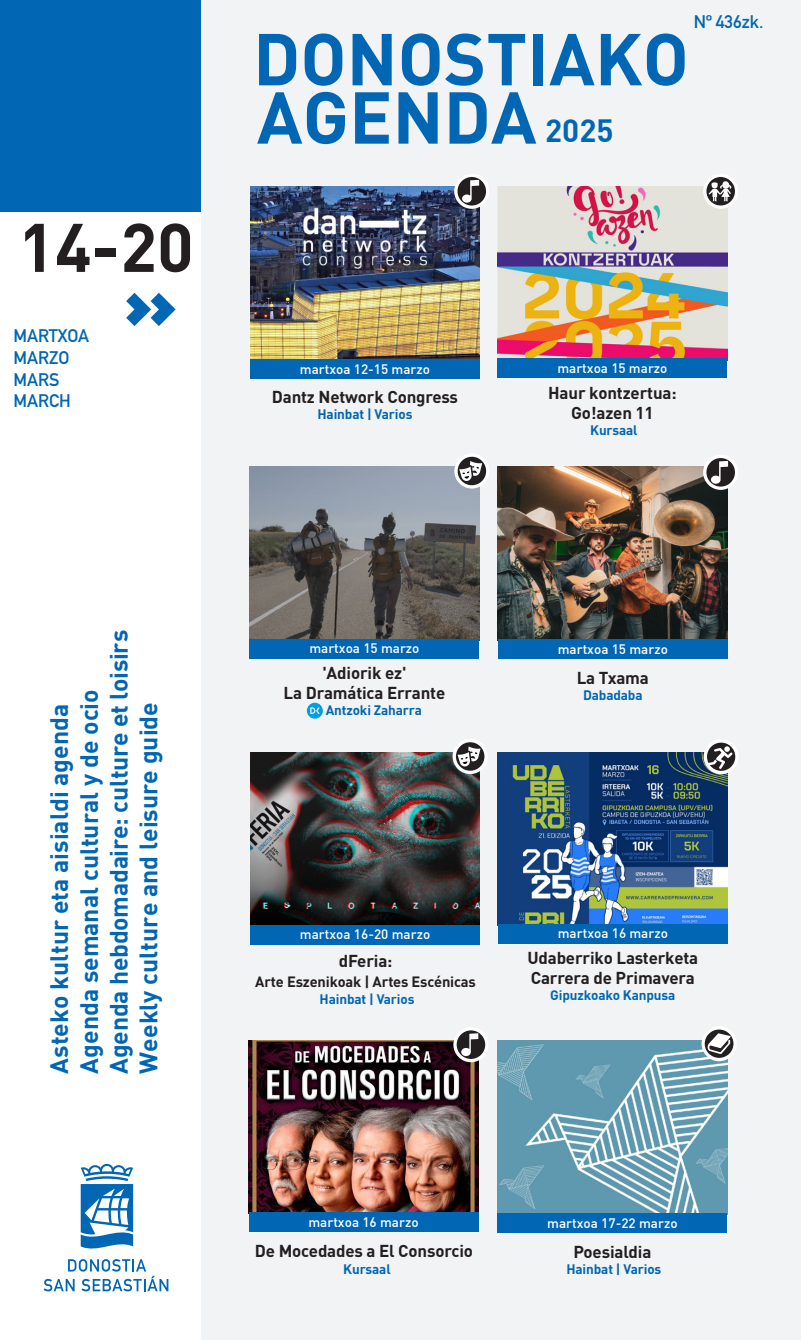
<style>
.page{position:relative;width:801px;height:1340px;background:#fff}
.page>*{position:absolute;margin:0;border:0;box-sizing:border-box;transform-origin:0 0}
.t1{font:700 72.23px/58.3px "DIN";color:#0166b3}
.t2{font:700 67.5px "DIN";color:#231f20}
.t3{font:31.5px "DIN Bold";color:#0166b3}
.CAJA_-_Donde_azul{font:24.75px "DIN Bold";color:#0166b3}
.t4{font:18px "DIN Mittelschrift Std";color:#0166b3}
.CAJA_-_Titulo_negro{font:700 16.88px "DIN";letter-spacing:-.01em;color:#231f20}
.CAJA_-_Titulo_negro-2{font:700 14.62px "DIN";letter-spacing:-.01em;color:#231f20}
.CAJA_-_Fecha{font:500 13.5px "DIN";color:#fff}
.CAJA_-_Titulo_negro-3{font:700 13.5px "DIN";letter-spacing:-.01em;color:#0166b3}
</style>
<div class="page">
<div style="left:0;top:0;width:211px;height:211px;background:#0166b3"></div>
<svg style="left:126px;top:293px;width:49px;height:33px"></svg>
<svg style="left:44px;top:1259px;width:124px;height:32px"></svg>
<svg style="left:81px;top:1163px;width:52px;height:86px"></svg>
<div style="left:202px;top:0;width:598px;height:1339px;background:#f2f3f4"></div>
<img style="left:248px;top:1040px;width:230px;height:172px">
<div style="left:248px;top:1212px;width:230px;height:19px;background:#0166b3"></div>
<img style="left:498px;top:752px;width:229px;height:172px">
<div style="left:498px;top:924px;width:229px;height:19px;background:#0166b3"></div>
<img style="left:250px;top:752px;width:230px;height:173px">
<div style="left:250px;top:925px;width:230px;height:19px;background:#0166b3"></div>
<img style="left:497px;top:1040px;width:230px;height:173px">
<div style="left:497px;top:1213px;width:230px;height:19px;background:#0166b3"></div>
<svg style="left:307px;top:702px;width:16px;height:16px"></svg>
<img style="left:249px;top:466px;width:230px;height:173px">
<div style="left:249px;top:639px;width:230px;height:19px;background:#0166b3"></div>
<img style="left:498px;top:466px;width:229px;height:173px">
<div style="left:498px;top:639px;width:229px;height:19px;background:#0166b3"></div>
<svg style="left:703px;top:455px;width:35px;height:35px"></svg>
<svg style="left:706px;top:458px;width:28px;height:28px"></svg>
<img style="left:497px;top:186px;width:230px;height:173px">
<div style="left:497px;top:359px;width:230px;height:19px;background:#0166b3"></div>
<svg style="left:453px;top:1027px;width:35px;height:35px"></svg>
<svg style="left:456px;top:1030px;width:29px;height:28px"></svg>
<div style="left:703px;top:174px;width:35px;height:35px;background:#fff;border-radius:50%"></div>
<svg style="left:706px;top:177px;width:28px;height:28px"></svg>
<div style="left:454px;top:453px;width:35px;height:35px;background:#fff;border-radius:50%"></div>
<svg style="left:457px;top:457px;width:29px;height:28px"></svg>
<svg style="left:452px;top:739px;width:35px;height:35px"></svg>
<svg style="left:456px;top:742px;width:28px;height:28px"></svg>
<svg style="left:701px;top:1026px;width:35px;height:35px"></svg>
<svg style="left:704px;top:1029px;width:29px;height:28px"></svg>
<img style="left:250px;top:186px;width:230px;height:173px">
<div style="left:250px;top:359px;width:230px;height:19px;background:#0166b3"></div>
<div style="left:454px;top:174px;width:35px;height:35px;background:#fff;border-radius:50%"></div>
<svg style="left:457px;top:177px;width:29px;height:28px"></svg>
<svg style="left:703px;top:739px;width:35px;height:35px"></svg>
<svg style="left:707px;top:742px;width:28px;height:28px"></svg>
<p class="t2" style="left:18px;top:203px;width:177px">14-20</p>
<p class="t4" style="left:13px;top:325px;width:77px">MARTXOA</p>
<p class="t4" style="left:13px;top:347px;width:57px">MARZO</p>
<p class="t4" style="left:13px;top:368px;width:47px">MARS</p>
<p class="t4" style="left:13px;top:390px;width:59px">MARCH</p>
<h1 class="t1" style="left:253px;top:27px;width:437px">DONOSTIAKO<br>AGENDA</h1>
<p class="t3" style="left:545px;top:110px;width:70px">2025</p>
<p class="t4" style="left:693px;top:11px;width:71px">Nº 436zk.</p>
<p class="CAJA_-_Fecha" style="left:300px;top:360px;width:132px">martxoa 12-15 marzo</p>
<p class="CAJA_-_Fecha" style="left:557px;top:360px;width:112px">martxoa 15 marzo</p>
<p class="CAJA_-_Titulo_negro" style="left:272px;top:386px;width:188px">Dantz Network Congress</p>
<p class="CAJA_-_Titulo_negro-3" style="left:317px;top:406px;width:96px">Hainbat | Varios</p>
<p class="CAJA_-_Titulo_negro" style="left:548px;top:382px;width:130px">Haur kontzertua:</p>
<p class="CAJA_-_Titulo_negro" style="left:571px;top:402px;width:84px">Go!azen 11</p>
<p class="CAJA_-_Titulo_negro-3" style="left:590px;top:421px;width:49px">Kursaal</p>
<p class="CAJA_-_Donde_azul" style="left:103px;top:1073px;width:445px;rotate:-90deg">Agenda hebdomadaire: culture et loisirs</p>
<p class="CAJA_-_Donde_azul" style="left:73px;top:1073px;width:386px;rotate:-90deg">Agenda semanal cultural y de ocio</p>
<p class="CAJA_-_Donde_azul" style="left:132px;top:1073px;width:373px;rotate:-90deg">Weekly culture and leisure guide</p>
<p class="CAJA_-_Donde_azul" style="left:43px;top:1073px;width:371px;rotate:-90deg">Asteko kultur eta aisialdi agenda</p>
<p class="CAJA_-_Fecha" style="left:309px;top:640px;width:112px">martxoa 15 marzo</p>
<p class="CAJA_-_Fecha" style="left:557px;top:640px;width:112px">martxoa 15 marzo</p>
<p class="CAJA_-_Titulo_negro" style="left:576px;top:666px;width:74px">La Txama</p>
<p class="CAJA_-_Titulo_negro-3" style="left:583px;top:686px;width:61px">Dabadaba</p>
<p class="CAJA_-_Titulo_negro" style="left:322px;top:662px;width:85px">'Adiorik ez'</p>
<p class="CAJA_-_Titulo_negro" style="left:283px;top:682px;width:163px">La Dramática Errante</p>
<p class="CAJA_-_Titulo_negro-3" style="left:325px;top:701px;width:98px">Antzoki Zaharra</p>
<p class="CAJA_-_Fecha" style="left:300px;top:926px;width:132px">martxoa 16-20 marzo</p>
<p class="CAJA_-_Titulo_negro" style="left:338px;top:950px;width:55px">dFeria:</p>
<p class="CAJA_-_Titulo_negro-2" style="left:255px;top:972px;width:222px">Arte Eszenikoak | Artes Escénicas</p>
<p class="CAJA_-_Titulo_negro-3" style="left:319px;top:989px;width:96px">Hainbat | Varios</p>
<p class="CAJA_-_Fecha" style="left:557px;top:924px;width:112px">martxoa 16 marzo</p>
<p class="CAJA_-_Titulo_negro" style="left:527px;top:946px;width:172px">Udaberriko Lasterketa</p>
<p class="CAJA_-_Titulo_negro" style="left:530px;top:967px;width:166px">Carrera de Primavera</p>
<p class="CAJA_-_Titulo_negro-3" style="left:550px;top:986px;width:127px">Gipuzkoako Kanpusa</p>
<p class="CAJA_-_Fecha" style="left:308px;top:1213px;width:112px">martxoa 16 marzo</p>
<p class="CAJA_-_Titulo_negro" style="left:255px;top:1240px;width:219px">De Mocedades a El Consorcio</p>
<p class="CAJA_-_Titulo_negro-3" style="left:343px;top:1259px;width:49px">Kursaal</p>
<p class="CAJA_-_Fecha" style="left:547px;top:1214px;width:132px">martxoa 17-22 marzo</p>
<p class="CAJA_-_Titulo_negro" style="left:573px;top:1240px;width:80px">Poesialdia</p>
<p class="CAJA_-_Titulo_negro-3" style="left:566px;top:1259px;width:96px">Hainbat | Varios</p>
</div>
